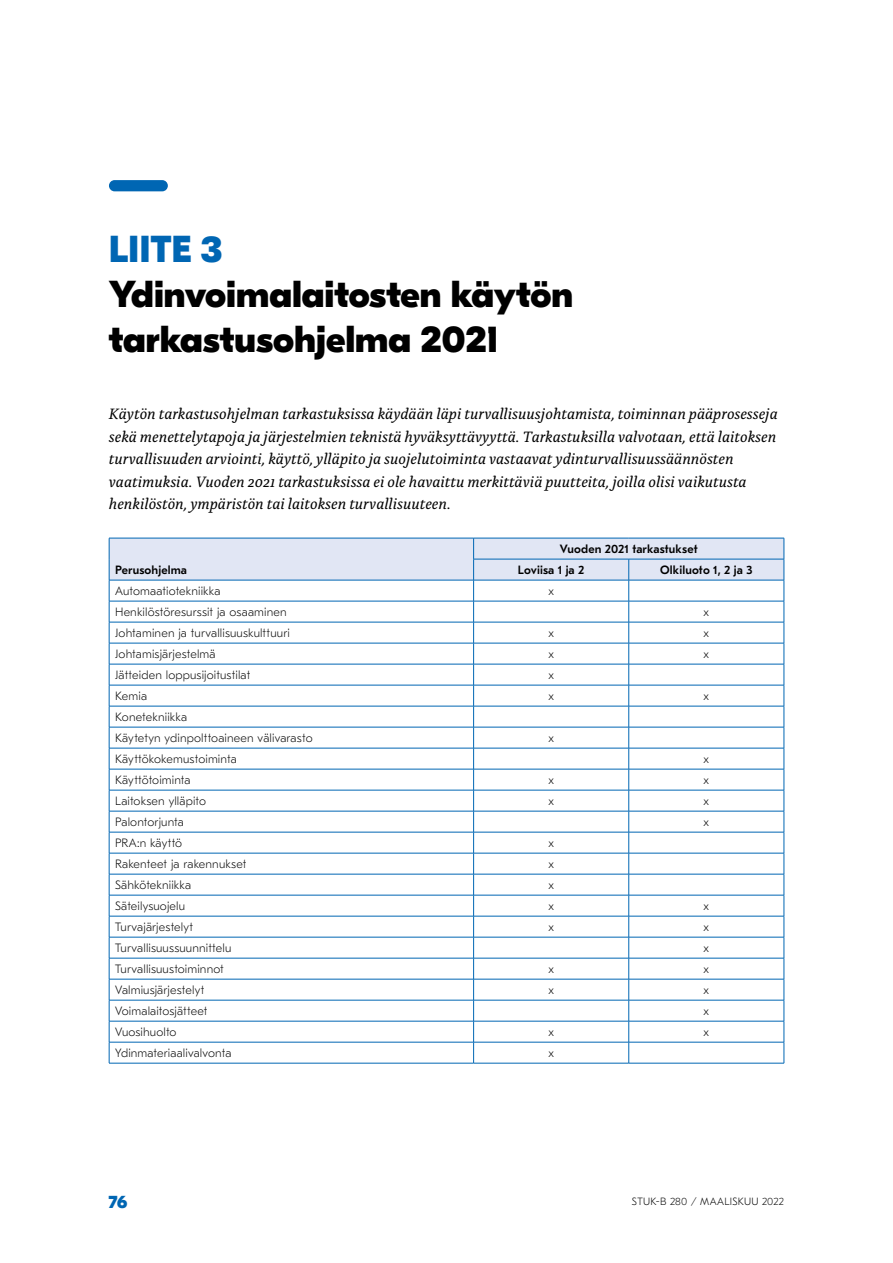
<style>
.page{position:relative;width:893px;height:1263px;background:#fff}
.page>*{position:absolute;margin:0;border:0;box-sizing:border-box;transform-origin:0 0}
.H1_liite{font:800 37.5px/45px "GT Eesti Display";color:#000}
.t1{font:800 18px "GT Eesti Display";color:#0066b3}
.P_kursiivi{font:italic 15.75px/22.5px "Alda OT";letter-spacing:.005em;color:#000}
.TD_text{font:100 12px "GT Eesti Text";letter-spacing:.01em;color:#000}
.TH{font:500 12px "GT Eesti Text";letter-spacing:.01em;color:#000}
.TD{font:100 12px "GT Eesti Text";color:#000}
.TH_left{font:500 12px "GT Eesti Text";letter-spacing:.01em;color:#000}
.t2{font:100 10.5px "GT Eesti Text";letter-spacing:.025em;color:#000}
.s1{color:#0066b3}
</style>
<div class="page">
<div style="left:109px;top:180px;width:59px;height:11px;background:#0066b3;border-radius:6px"></div>
<hr style="left:109px;top:1063px;width:365px;height:1px;background:#0066b3">
<hr style="left:474px;top:1063px;width:155px;height:1px;background:#0066b3">
<hr style="left:629px;top:1063px;width:155px;height:1px;background:#0066b3">
<svg style="left:109px;top:538px;width:676px;height:525px"></svg>
<hr style="left:109px;top:580px;width:365px;height:1px;background:#0066b3">
<hr style="left:474px;top:580px;width:155px;height:1px;background:#0066b3">
<hr style="left:629px;top:580px;width:155px;height:1px;background:#0066b3">
<h1 class="H1_liite" style="left:109px;top:227px;width:466px"><span class="s1">LIITE 3<br></span>Ydinvoimalaitosten käytön tarkastusohjelma 2021</h1>
<p class="P_kursiivi" style="left:109px;top:404px;width:670px">Käytön tarkastusohjelman tarkastuksissa käydään läpi turvallisuusjohtamista, toiminnan pääprosesseja sekä menettelytapoja ja järjestelmien teknistä hyväksyttävyyttä. Tarkastuksilla valvotaan, että laitoksen turvallisuuden arviointi, käyttö, ylläpito ja suojelutoiminta vastaavat ydinturvallisuussäännösten vaatimuksia. Vuoden 2021 tarkastuksissa ei ole havaittu merkittäviä puutteita, joilla olisi vaikutusta henkilöstön, ympäristön tai laitoksen turvallisuuteen.</p>
<p class="TH_left" style="left:115px;top:563px;width:73px">Perusohjelma</p>
<p class="TH" style="left:560px;top:542px;width:139px">Vuoden 2021 tarkastukset</p>
<p class="TH" style="left:518px;top:563px;width:68px">Loviisa 1 ja 2</p>
<p class="TH" style="left:660px;top:563px;width:94px">Olkiluoto 1, 2 ja 3</p>
<p class="TD_text" style="left:115px;top:584px;width:107px">Automaatiotekniikka</p>
<p class="TD" style="left:548px;top:584px;width:7px">x</p>
<p class="TD_text" style="left:115px;top:605px;width:173px">Henkilöstöresurssit ja osaaminen</p>
<p class="TD" style="left:704px;top:605px;width:7px">x</p>
<p class="TD_text" style="left:115px;top:626px;width:176px">Johtaminen ja turvallisuuskulttuuri</p>
<p class="TD" style="left:548px;top:626px;width:7px">x</p>
<p class="TD" style="left:704px;top:626px;width:7px">x</p>
<p class="TD_text" style="left:115px;top:647px;width:102px">Johtamisjärjestelmä</p>
<p class="TD" style="left:548px;top:647px;width:7px">x</p>
<p class="TD" style="left:704px;top:647px;width:7px">x</p>
<p class="TD_text" style="left:115px;top:668px;width:137px">Jätteiden loppusijoitustilat</p>
<p class="TD" style="left:548px;top:668px;width:7px">x</p>
<p class="TD_text" style="left:115px;top:689px;width:33px">Kemia</p>
<p class="TD" style="left:548px;top:689px;width:7px">x</p>
<p class="TD" style="left:704px;top:689px;width:7px">x</p>
<p class="TD_text" style="left:115px;top:710px;width:73px">Konetekniikka</p>
<p class="TD_text" style="left:115px;top:731px;width:199px">Käytetyn ydinpolttoaineen välivarasto</p>
<p class="TD" style="left:548px;top:731px;width:7px">x</p>
<p class="TD_text" style="left:115px;top:752px;width:123px">Käyttökokemustoiminta</p>
<p class="TD" style="left:704px;top:752px;width:7px">x</p>
<p class="TD_text" style="left:115px;top:773px;width:77px">Käyttötoiminta</p>
<p class="TD" style="left:548px;top:773px;width:7px">x</p>
<p class="TD" style="left:704px;top:773px;width:7px">x</p>
<p class="TD_text" style="left:115px;top:794px;width:92px">Laitoksen ylläpito</p>
<p class="TD" style="left:548px;top:794px;width:7px">x</p>
<p class="TD" style="left:704px;top:794px;width:7px">x</p>
<p class="TD_text" style="left:115px;top:815px;width:70px">Palontorjunta</p>
<p class="TD" style="left:704px;top:815px;width:7px">x</p>
<p class="TD_text" style="left:115px;top:836px;width:69px">PRA:n käyttö</p>
<p class="TD" style="left:548px;top:836px;width:7px">x</p>
<p class="TD_text" style="left:115px;top:857px;width:133px">Rakenteet ja rakennukset</p>
<p class="TD" style="left:548px;top:857px;width:7px">x</p>
<p class="TD_text" style="left:115px;top:878px;width:78px">Sähkötekniikka</p>
<p class="TD" style="left:548px;top:878px;width:7px">x</p>
<p class="TD_text" style="left:115px;top:899px;width:71px">Säteilysuojelu</p>
<p class="TD" style="left:548px;top:899px;width:7px">x</p>
<p class="TD" style="left:704px;top:899px;width:7px">x</p>
<p class="TD_text" style="left:115px;top:920px;width:80px">Turvajärjestelyt</p>
<p class="TD" style="left:548px;top:920px;width:7px">x</p>
<p class="TD" style="left:704px;top:920px;width:7px">x</p>
<p class="TD_text" style="left:115px;top:941px;width:118px">Turvallisuussuunnittelu</p>
<p class="TD" style="left:704px;top:941px;width:7px">x</p>
<p class="TD_text" style="left:115px;top:962px;width:110px">Turvallisuustoiminnot</p>
<p class="TD" style="left:548px;top:962px;width:7px">x</p>
<p class="TD" style="left:704px;top:962px;width:7px">x</p>
<p class="TD_text" style="left:115px;top:983px;width:91px">Valmiusjärjestelyt</p>
<p class="TD" style="left:548px;top:983px;width:7px">x</p>
<p class="TD" style="left:704px;top:983px;width:7px">x</p>
<p class="TD_text" style="left:115px;top:1004px;width:94px">Voimalaitosjätteet</p>
<p class="TD" style="left:704px;top:1004px;width:7px">x</p>
<p class="TD_text" style="left:115px;top:1025px;width:63px">Vuosihuolto</p>
<p class="TD" style="left:548px;top:1025px;width:7px">x</p>
<p class="TD" style="left:704px;top:1025px;width:7px">x</p>
<p class="TD_text" style="left:115px;top:1046px;width:118px">Ydinmateriaalivalvonta</p>
<p class="TD" style="left:548px;top:1046px;width:7px">x</p>
<h2 class="t1" style="left:109px;top:1192px;width:20px">76</h2>
<p class="t2" style="left:632px;top:1196px;width:154px">STUK-B 280 / MAALISKUU 2022</p>
</div>
